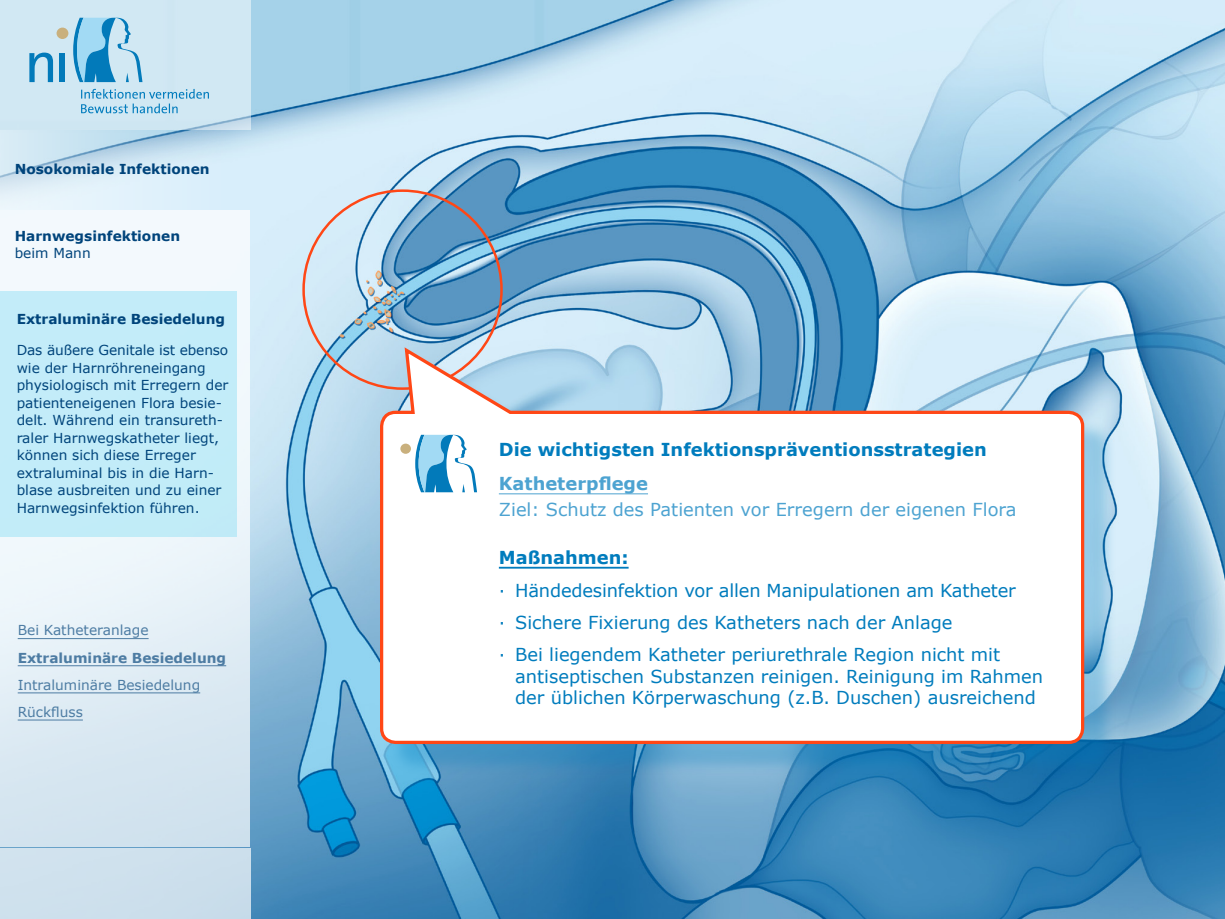
<style>
.page{position:relative;width:1225px;height:919px;background:#fff}
.page>*{position:absolute;margin:0;border:0;box-sizing:border-box;transform-origin:0 0}
.t1{font:17.88px/32.1px "Verdana";color:#007cbd}
.t2{font:700 17.88px/33.4px "Verdana";color:#007cbd}
.t3{font:17.88px "Verdana";color:#4da3d1}
.t4{font:13.75px/17.5px "Verdana";color:#00447b}
.t5{font:700 13.75px "Verdana";color:#00447b}
.t6{font:13.75px/27.1px "Verdana";color:#4d7ca3}
.t7{font:700 13.75px "Verdana";color:#4d7ca3}
.s1{color:#027cbd}
.s2{color:#4da3d1}
</style>
<div class="page">
<img style="left:0;top:0;width:1225px;height:919px">
<svg style="left:0;top:210px;width:250px;height:637px"></svg>
<div style="left:0;top:849px;width:250px;height:70px;background:#cee0ed"></div>
<div style="left:0;top:0;width:250px;height:130px;background:#d1e8f3"></div>
<svg style="left:0;top:130px;width:234px;height:80px;background:#d1e6f3"></svg>
<div style="left:0;top:291px;width:236px;height:245px;background:#c2ecf9"></div>
<hr style="left:18px;top:638px;width:131px;height:1px;background:#4d7ca3">
<hr style="left:18px;top:665px;width:208px;height:1px;background:#4d7ca3">
<hr style="left:18px;top:692px;width:182px;height:1px;background:#4d7ca3">
<hr style="left:18px;top:720px;width:65px;height:1px;background:#4d7ca3">
<svg style="left:29px;top:53px;width:24px;height:29px"></svg>
<div style="left:60px;top:53px;width:5px;height:29px;background:#027aba"></div>
<div style="left:57px;top:28px;width:11px;height:11px;background:#c9b07d;border-radius:50%"></div>
<svg style="left:73px;top:17px;width:69px;height:65px"></svg>
<svg style="left:81px;top:89px;width:128px;height:24px"></svg>
<div style="left:388px;top:357px;width:728px;height:419px;background:#007cbd;opacity:.3"></div>
<svg style="left:378px;top:344px;width:708px;height:401px"></svg>
<div style="left:400px;top:444px;width:11px;height:10px;background:#c9b07d;border-radius:50%"></div>
<svg style="left:415px;top:434px;width:62px;height:58px"></svg>
<hr style="left:499px;top:493px;width:149px;height:1px;background:#4da3d1">
<hr style="left:499px;top:567px;width:130px;height:1px;background:#007cbd">
<p class="t5" style="left:15px;top:160px;width:196px">Nosokomiale Infektionen</p>
<p class="t5" style="left:15px;top:226px;width:167px">Harnwegsinfektionen</p>
<p class="t4" style="left:15px;top:244px;width:78px">beim Mann</p>
<p class="t5" style="left:17px;top:309px;width:210px">Extraluminäre Besiedelung</p>
<p class="t4" style="left:17px;top:341px;width:213px">Das äußere Genitale ist ebenso wie der Harnröhreneingang physiologisch mit Erregern der patienteneigenen Flora besie&shy;delt. Während ein transureth&shy;raler Harnwegskatheter liegt, können sich diese Erreger extraluminal bis in die Harn&shy;blase ausbreiten und zu einer<br>Harnwegsinfektion führen.</p>
<p class="t6" style="left:18px;top:617px;width:132px">Bei Katheteranlage</p>
<p class="t7" style="left:18px;top:648px;width:210px">Extraluminäre Besiedelung</p>
<p class="t6" style="left:18px;top:671px;width:184px">Intraluminäre Besiedelung<br>Rückfluss</p>
<h1 class="t2" style="left:499px;top:433px;width:489px">Die wichtigsten Infektionspräve<span class="s1">ntions</span>strategien<br><span class="s2">Katheterpflege</span></h1>
<h1 class="t3" style="left:499px;top:497px;width:519px">Ziel: Schutz des Patienten vor Erregern der eigenen Flora</h1>
<h1 class="t2" style="left:499px;top:540px;width:131px">Maßnahmen:</h1>
<h1 class="t1" style="left:499px;top:574px;width:519px">· Händedesinfektion vor allen Manipulationen am Katheter · Sichere Fixierung des Katheters nach der Anlage<br>· Bei liegendem Katheter periurethrale Region nicht mit</h1>
<h1 class="t1" style="left:515px;top:665px;width:530px;line-height:21.5px">antiseptischen Substanzen reinigen. Reinigung im Rahmen der üblichen Körperwaschung (z.B. Duschen) ausreichend</h1>
</div>
